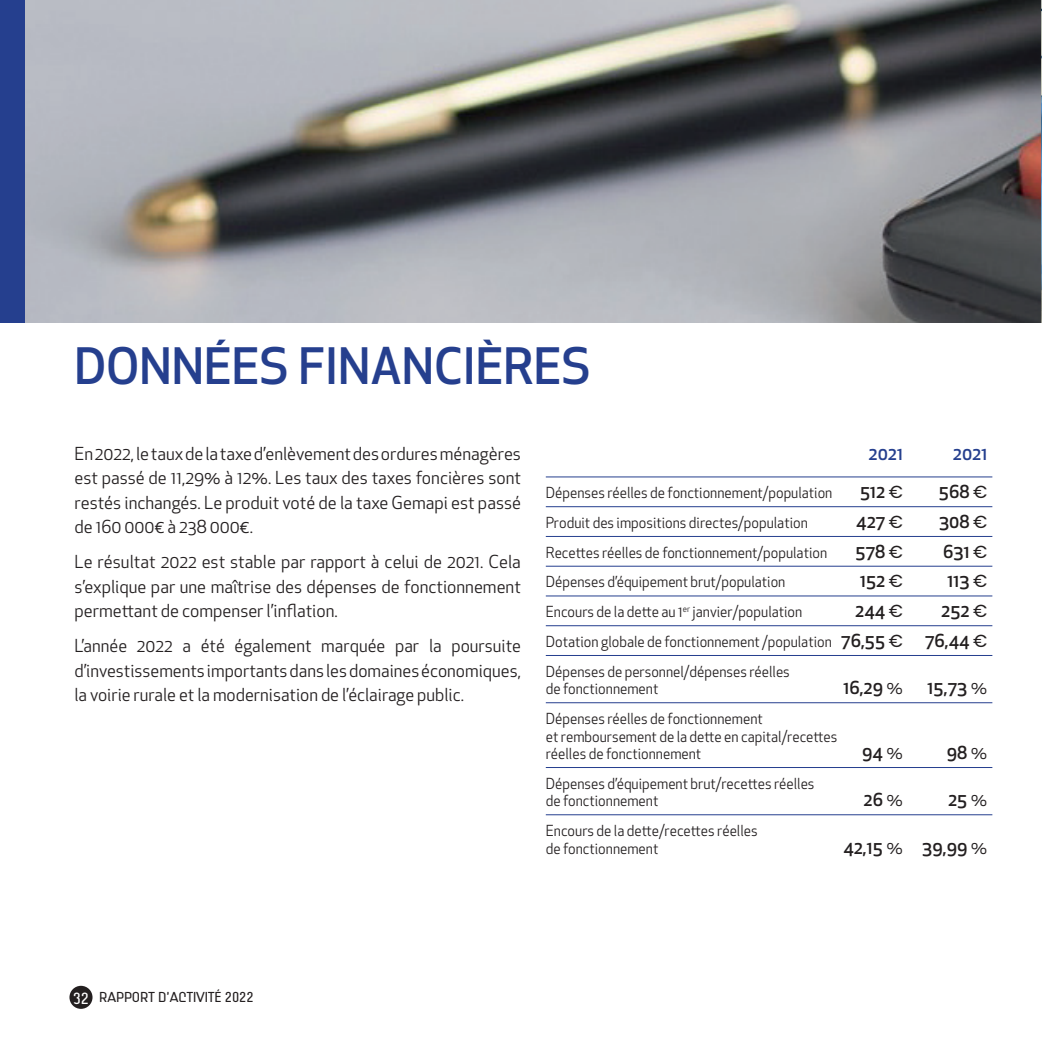
<style>
.page{position:relative;width:1042px;height:1042px;background:#fff}
.page>*{position:absolute;margin:0;border:0;box-sizing:border-box;transform-origin:0 0}
.t1{font:500 49px "Apex New";color:#253f8e}
.t2{font:17.5px/24.5px "Apex New";color:#231f20;text-align:justify}
.t3{font:500 17.5px "Apex New";color:#231f20}
.t4{font:500 17.5px "Apex New";color:#253f8e}
.t5{font:15.75px "Lindau";color:#fff}
.t6{font:14.88px/17.5px "Apex New";color:#231f20;scale:.96 1}
.t7{font:14px "Lindau";color:#231f20}
.s1{font-family:"Poppins";font-weight:400}
.s2{font-weight:500;font-size:17.5px}
.s3{font-family:"Poppins";font-size:17.5px}
.s4{font-weight:400}
</style>
<div class="page">
<div style="left:69px;top:986px;width:24px;height:23px;background:#231f20;border-radius:50%"></div>
<img style="left:25px;top:0;width:1016px;height:322px">
<img style="left:1041px;top:0;width:1px;height:322px">
<div style="left:0;top:0;width:25px;height:322px;background:#253f8e"></div>
<hr style="left:546px;top:477px;width:446px;height:1px;background:#253f8e">
<hr style="left:546px;top:506px;width:446px;height:1px;background:#253f8e">
<hr style="left:546px;top:536px;width:446px;height:1px;background:#253f8e">
<hr style="left:546px;top:566px;width:446px;height:1px;background:#253f8e">
<hr style="left:546px;top:596px;width:446px;height:1px;background:#253f8e">
<hr style="left:546px;top:625px;width:446px;height:1px;background:#253f8e">
<hr style="left:546px;top:655px;width:446px;height:1px;background:#253f8e">
<hr style="left:546px;top:702px;width:446px;height:1px;background:#253f8e">
<hr style="left:546px;top:767px;width:446px;height:1px;background:#253f8e">
<hr style="left:546px;top:814px;width:446px;height:1px;background:#253f8e">
<h1 class="t1" style="left:74px;top:333px;width:518px">DONNÉES FINANCIÈRES</h1>
<p class="t2" style="left:74px;top:441px;width:448px">En 2022, le taux de la taxe d’enlèvement des ordures ménagères est passé de 11,29% à 12%. Les taux des taxes foncières sont restés inchangés. Le produit voté de la taxe Gemapi est passé de 160 000€ à 238 000€.</p>
<p class="t2" style="left:74px;top:549px;width:448px">Le résultat 2022 est stable par rapport à celui de 2021. Cela s’explique par une maîtrise des dépenses de fonctionnement permettant de compenser l’inflation.</p>
<p class="t2" style="left:74px;top:633px;width:448px">L’année 2022 a été également marquée par la poursuite d’investissements importants dans les domaines économiques, la voirie rurale et la modernisation de l’éclairage public.</p>
<p class="t4" style="left:868px;top:441px;width:36px">2021</p>
<p class="t4" style="left:953px;top:441px;width:36px">2021</p>
<p class="t6" style="left:546px;top:484px;width:300px">Dépenses réelles de fonctionnement/population</p>
<p class="t3" style="left:860px;top:480px;width:45px">512 <span class="s1">€</span></p>
<p class="t3" style="left:939px;top:480px;width:50px">568 <span class="s1">€</span></p>
<p class="t6" style="left:546px;top:514px;width:274px">Produit des impositions directes/population</p>
<p class="t3" style="left:856px;top:510px;width:48px">427 <span class="s1">€</span></p>
<p class="t3" style="left:939px;top:510px;width:50px">308 <span class="s1">€</span></p>
<p class="t6" style="left:546px;top:543px;width:295px">Recettes réelles de fonctionnement/population</p>
<p class="t3" style="left:855px;top:539px;width:49px">578 <span class="s1">€</span></p>
<p class="t3" style="left:943px;top:539px;width:46px">631 <span class="s1">€</span></p>
<p class="t6" style="left:546px;top:573px;width:251px">Dépenses d’équipement brut/population</p>
<p class="t3" style="left:860px;top:569px;width:45px">152 <span class="s1">€</span></p>
<p class="t3" style="left:947px;top:569px;width:41px">113 <span class="s1">€</span></p>
<p class="t6" style="left:546px;top:603px;width:269px">Encours de la dette au 1<sup>er</sup> janvier/population</p>
<p class="t3" style="left:855px;top:599px;width:49px">244 <span class="s1">€</span></p>
<p class="t3" style="left:941px;top:599px;width:48px">252 <span class="s1">€</span></p>
<p class="t6" style="left:546px;top:633px;width:374px">Dotation globale de fonctionnement /population <span class="s2">76,55</span> <span class="s3">€</span></p>
<p class="t3" style="left:925px;top:629px;width:64px">76,44 <span class="s1">€</span></p>
<p class="t6" style="left:546px;top:662px;width:256px">Dépenses de personnel/dépenses réelles de fonctionnement</p>
<p class="t3" style="left:843px;top:676px;width:61px">16,29 <span class="s4">%</span></p>
<p class="t3" style="left:927px;top:676px;width:61px">15,73 <span class="s4">%</span></p>
<p class="t6" style="left:546px;top:710px;width:305px">Dépenses réelles de fonctionnement<br>et remboursement de la dette en capital/recettes réelles de fonctionnement</p>
<p class="t6" style="left:546px;top:774px;width:281px">Dépenses d’équipement brut/recettes réelles de fonctionnement</p>
<p class="t3" style="left:862px;top:741px;width:42px">94 <span class="s4">%</span></p>
<p class="t3" style="left:947px;top:741px;width:42px">98 <span class="s4">%</span></p>
<p class="t3" style="left:863px;top:788px;width:41px">26 <span class="s4">%</span></p>
<p class="t3" style="left:948px;top:788px;width:41px">25 <span class="s4">%</span></p>
<p class="t6" style="left:546px;top:822px;width:222px">Encours de la dette/recettes réelles de fonctionnement</p>
<p class="t3" style="left:843px;top:835px;width:146px">42,15 <span class="s4">%</span> 39,99 <span class="s4">%</span></p>
<p class="t5" style="left:73px;top:989px;width:18px">32</p>
<p class="t7" style="left:99px;top:989px;width:156px">RAPPORT D’ACTIVITÉ 2022</p>
</div>
